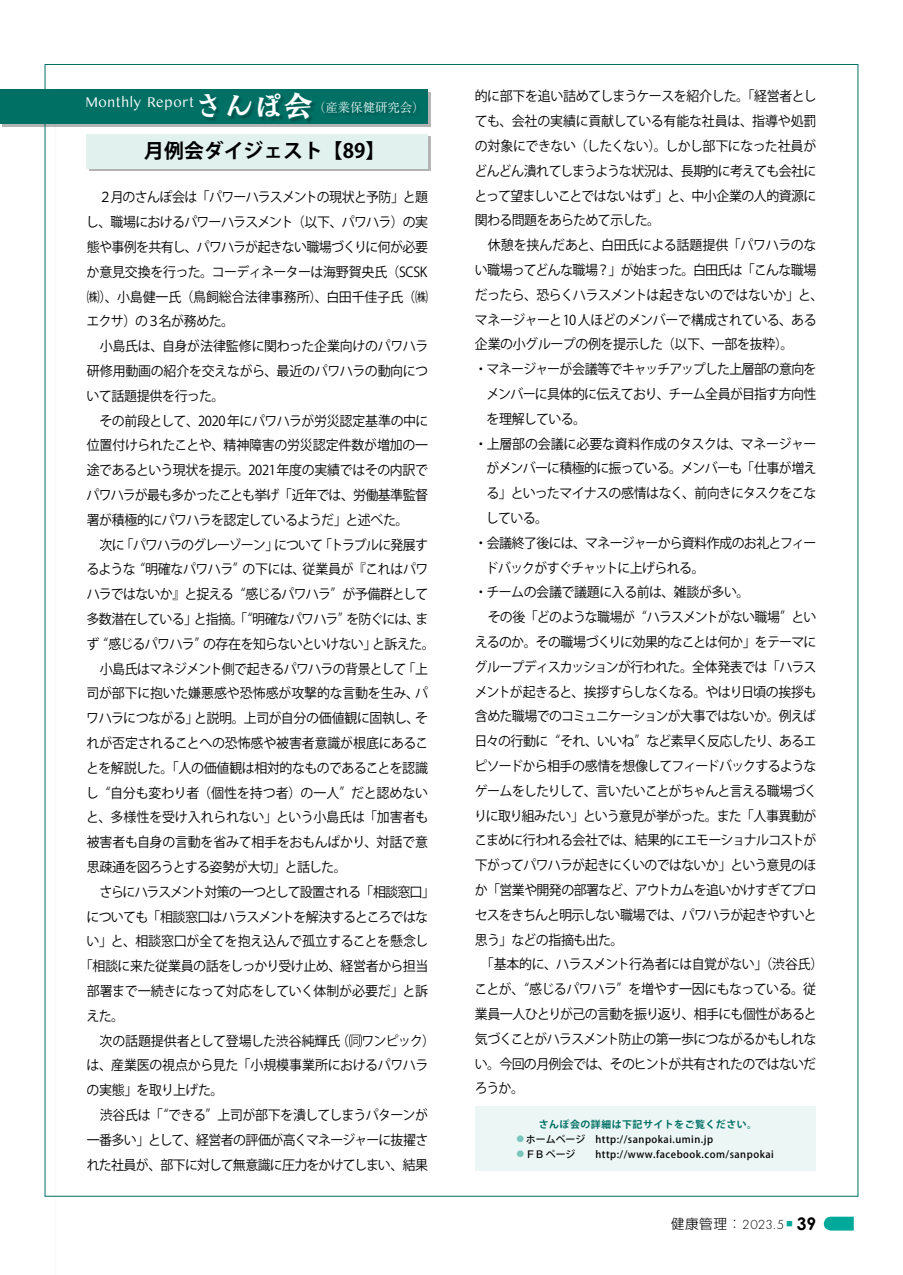
<style>
.page{position:relative;width:903px;height:1275px;background:#fff}
.page>*{position:absolute;margin:0;border:0;box-sizing:border-box;transform-origin:0 0}
.t1{font:700 19.78px "Koz Go Pro";color:#000}
.t2{font:700 17.32px "Century Gothic";color:#000}
.t3{font:14.88px "Kannada MN";color:#fff;scale:.95 1}
.t4{font:13.65px "Koz Go Pr 6 N";letter-spacing:-.045em;color:#000;scale:.95 1}
.t5{font:13.65px "Koz Go Pr 6 N";letter-spacing:-.02em;color:#000;scale:.95 1}
.t6{font:13.65px "Koz Go Pr 6 N";letter-spacing:-.065em;color:#000;scale:.95 1}
.t7{font:13.65px "Koz Go Pr 6 N";letter-spacing:-.015em;color:#000;scale:.95 1}
.t8{font:13.65px "Koz Go Pr 6 N";letter-spacing:-.025em;color:#000;scale:.95 1}
.t9{font:13.65px "Koz Go Pr 6 N";letter-spacing:-.01em;color:#000;scale:.95 1}
.t10{font:13.65px "Koz Go Pr 6 N";letter-spacing:-.07em;color:#000;scale:.95 1}
.t11{font:13.65px "Koz Go Pr 6 N";letter-spacing:-.075em;color:#000;scale:.95 1}
.t12{font:13.65px "Koz Go Pr 6 N";letter-spacing:-.005em;color:#000;scale:.95 1}
.t13{font:13.65px "Koz Go Pr 6 N";color:#000;scale:.95 1}
.t14{font:300 13.65px "Futura PT";color:#000}
.t15{font:300 12.42px "Ryumin Pr 6 N";color:#fff}
.t16{font:500 9.97px/14.5px "Koz Go Pro";letter-spacing:.05em;color:#000}
.s1{font-family:"Moaria Std";font-weight:700;font-size:29.75px}
.s2{font-weight:700;color:#007065}
.s3{font-weight:700;font-size:11.2px;color:#7ac6bc}
.s4{font-family:"Shin Go Pro"}
</style>
<div class="page">
<svg style="left:44px;top:64px;width:1px;height:1133px"></svg>
<svg style="left:824px;top:1217px;width:30px;height:13px"></svg>
<div style="left:2px;top:92px;width:428px;height:35px;background:#b3b3b3"></div>
<div style="left:0;top:89px;width:428px;height:35px;background:#007065"></div>
<svg style="left:202px;top:96px;width:16px;height:22px"></svg>
<svg style="left:230px;top:95px;width:83px;height:25px"></svg>
<svg style="left:331px;top:105px;width:83px;height:9px"></svg>
<div style="left:89px;top:136px;width:341px;height:35px;background:#b3b3b3"></div>
<div style="left:87px;top:134px;width:341px;height:35px;background:#e1f1ee"></div>
<svg style="left:349px;top:1034px;width:13px;height:13px"></svg>
<div style="left:475px;top:1106px;width:341px;height:65px;background:#ecf6f4"></div>
<p class="t3" style="left:85px;top:93px;width:241px">Monthly Report<span class="s1">さんぽ会</span></p>
<p class="t15" style="left:313px;top:98px;width:113px">（産業保健研究会）</p>
<h1 class="t1" style="left:144px;top:138px;width:242px">月例会ダイジェスト【89】</h1>
<p class="t4" style="left:87px;top:190px;width:361px">　2月のさんぽ会は「パワーハラスメントの現状と予防」と題</p>
<p class="t4" style="left:86px;top:214px;width:362px">し、職場におけるパワーハラスメント（以下、パワハラ）の実</p>
<p class="t4" style="left:87px;top:239px;width:361px">態や事例を共有し、パワハラが起きない職場づくりに何が必要</p>
<p class="t8" style="left:87px;top:264px;width:360px">か意見交換を行った。コーディネーターは海野賀央氏（SCSK</p>
<p class="t12" style="left:87px;top:289px;width:361px">㈱）、小島健一氏（鳥飼総合法律事務所）、白田千佳子氏（㈱</p>
<p class="t4" style="left:86px;top:314px;width:157px">エクサ）の3名が務めた。</p>
<p class="t5" style="left:87px;top:338px;width:361px">　小島氏は、自身が法律監修に関わった企業向けのパワハラ</p>
<p class="t5" style="left:87px;top:363px;width:361px">研修用動画の紹介を交えながら、最近のパワハラの動向につ</p>
<p class="t4" style="left:86px;top:388px;width:147px">いて話題提供を行った。</p>
<p class="t4" style="left:87px;top:413px;width:361px">　その前段として、2020年にパワハラが労災認定基準の中に</p>
<p class="t5" style="left:87px;top:438px;width:361px">位置付けられたことや、精神障害の労災認定件数が増加の一</p>
<p class="t4" style="left:87px;top:462px;width:361px">途であるという現状を提示。2021年度の実績ではその内訳で</p>
<p class="t4" style="left:87px;top:487px;width:361px">パワハラが最も多かったことも挙げ「近年では、労働基準監督</p>
<p class="t4" style="left:87px;top:512px;width:340px">署が積極的にパワハラを認定しているようだ」と述べた。</p>
<p class="t10" style="left:87px;top:537px;width:361px">　次に「パワハラのグレーゾーン」について「トラブルに発展す</p>
<p class="t4" style="left:86px;top:562px;width:361px">るような“明確なパワハラ”の下には、従業員が『これはパワ</p>
<p class="t6" style="left:87px;top:586px;width:361px">ハラではないか』と捉える“感じるパワハラ”が予備群として</p>
<p class="t6" style="left:87px;top:611px;width:361px">多数潜在している」と指摘。「“明確なパワハラ”を防ぐには、ま</p>
<p class="t4" style="left:87px;top:636px;width:368px">ず“感じるパワハラ”の存在を知らないといけない」と訴えた。</p>
<p class="t4" style="left:87px;top:661px;width:361px">　小島氏はマネジメント側で起きるパワハラの背景として「上</p>
<p class="t9" style="left:86px;top:686px;width:361px">司が部下に抱いた嫌悪感や恐怖感が攻撃的な言動を生み、パ</p>
<p class="t4" style="left:86px;top:710px;width:361px">ワハラにつながる」と説明。上司が自分の価値観に固執し、そ</p>
<p class="t7" style="left:87px;top:735px;width:361px">れが否定されることへの恐怖感や被害者意識が根底にあるこ</p>
<p class="t4" style="left:86px;top:760px;width:361px">とを解説した。「人の価値観は相対的なものであることを認識</p>
<p class="t13" style="left:86px;top:785px;width:362px">し“自分も変わり者（個性を持つ者）の一人”だと認めない</p>
<p class="t7" style="left:86px;top:810px;width:362px">と、多様性を受け入れられない」という小島氏は「加害者も</p>
<p class="t5" style="left:87px;top:834px;width:361px">被害者も自身の言動を省みて相手をおもんぱかり、対話で意</p>
<p class="t4" style="left:87px;top:859px;width:275px">思疎通を図ろうとする姿勢が大切」と話した。</p>
<p class="t11" style="left:87px;top:884px;width:368px">　さらにハラスメント対策の一つとして設置される「相談窓口」</p>
<p class="t4" style="left:86px;top:909px;width:361px">についても「相談窓口はハラスメントを解決するところではな</p>
<p class="t9" style="left:86px;top:934px;width:361px">い」と、相談窓口が全てを抱え込んで孤立することを懸念し</p>
<p class="t4" style="left:80px;top:958px;width:368px">「相談に来た従業員の話をしっかり受け止め、経営者から担当</p>
<p class="t8" style="left:87px;top:983px;width:361px">部署まで一続きになって対応をしていく体制が必要だ」と訴</p>
<p class="t4" style="left:86px;top:1008px;width:41px">えた。</p>
<p class="t5" style="left:87px;top:1033px;width:368px">　次の話題提供者として登場した渋谷純輝氏（　ワンピック）</p>
<p class="t5" style="left:86px;top:1058px;width:361px">は、産業医の視点から見た「小規模事業所におけるパワハラ</p>
<p class="t4" style="left:87px;top:1083px;width:146px">の実態」を取り上げた。</p>
<p class="t4" style="left:87px;top:1107px;width:361px">　渋谷氏は「“できる”上司が部下を潰してしまうパターンが</p>
<p class="t4" style="left:87px;top:1132px;width:361px">一番多い」として、経営者の評価が高くマネージャーに抜擢さ</p>
<p class="t4" style="left:87px;top:1157px;width:361px">れた社員が、部下に対して無意識に圧力をかけてしまい、結果</p>
<p class="t4" style="left:475px;top:89px;width:361px">的に部下を追い詰めてしまうケースを紹介した。「経営者とし</p>
<p class="t7" style="left:475px;top:113px;width:361px">ても、会社の実績に貢献している有能な社員は、指導や処罰</p>
<p class="t4" style="left:475px;top:138px;width:361px">の対象にできない（したくない）。しかし部下になった社員が</p>
<p class="t4" style="left:474px;top:163px;width:362px">どんどん潰れてしまうような状況は、長期的に考えても会社に</p>
<p class="t4" style="left:474px;top:188px;width:362px">とって望ましいことではないはず」と、中小企業の人的資源に</p>
<p class="t4" style="left:475px;top:213px;width:197px">関わる問題をあらためて示した。</p>
<p class="t5" style="left:475px;top:237px;width:361px">　休憩を挟んだあと、白田氏による話題提供「パワハラのな</p>
<p class="t4" style="left:475px;top:262px;width:361px">い職場ってどんな職場？」が始まった。白田氏は「こんな職場</p>
<p class="t4" style="left:475px;top:287px;width:368px">だったら、恐らくハラスメントは起きないのではないか」と、</p>
<p class="t4" style="left:475px;top:312px;width:361px">マネージャーと10人ほどのメンバーで構成されている、ある</p>
<p class="t4" style="left:475px;top:337px;width:337px">企業の小グループの例を提示した（以下、一部を抜粋）。</p>
<p class="t4" style="left:474px;top:361px;width:361px">・マネージャーが会議等でキャッチアップした上層部の意向を</p>
<p class="t4" style="left:486px;top:386px;width:349px">メンバーに具体的に伝えており、チーム全員が目指す方向性</p>
<p class="t4" style="left:486px;top:411px;width:106px">を理解している。</p>
<p class="t5" style="left:474px;top:436px;width:361px">・上層部の会議に必要な資料作成のタスクは、マネージャー</p>
<p class="t4" style="left:487px;top:461px;width:349px">がメンバーに積極的に振っている。メンバーも「仕事が増え</p>
<p class="t4" style="left:486px;top:485px;width:349px">る」といったマイナスの感情はなく、前向きにタスクをこな</p>
<p class="t4" style="left:486px;top:510px;width:67px">している。</p>
<p class="t4" style="left:474px;top:535px;width:361px">・会議終了後には、マネージャーから資料作成のお礼とフィー</p>
<p class="t4" style="left:485px;top:560px;width:232px">ドバックがすぐチャットに上げられる。</p>
<p class="t4" style="left:474px;top:585px;width:291px">・チームの会議で議題に入る前は、雑談が多い。</p>
<p class="t6" style="left:475px;top:609px;width:361px">　その後「どのような職場が“ハラスメントがない職場”とい</p>
<p class="t4" style="left:475px;top:634px;width:361px">えるのか。その職場づくりに効果的なことは何か」をテーマに</p>
<p class="t4" style="left:475px;top:659px;width:361px">グループディスカッションが行われた。全体発表では「ハラス</p>
<p class="t4" style="left:475px;top:684px;width:361px">メントが起きると、挨拶すらしなくなる。やはり日頃の挨拶も</p>
<p class="t4" style="left:475px;top:709px;width:361px">含めた職場でのコミュニケーションが大事ではないか。例えば</p>
<p class="t4" style="left:474px;top:733px;width:362px">日々の行動に“それ、いいね”など素早く反応したり、あるエ</p>
<p class="t4" style="left:474px;top:758px;width:362px">ピソードから相手の感情を想像してフィードバックするような</p>
<p class="t4" style="left:475px;top:783px;width:362px">ゲームをしたりして、言いたいことがちゃんと言える職場づく</p>
<p class="t4" style="left:474px;top:808px;width:362px">りに取り組みたい」という意見が挙がった。また「人事異動が</p>
<p class="t4" style="left:474px;top:833px;width:361px">こまめに行われる会社では、結果的にエモーショナルコストが</p>
<p class="t4" style="left:475px;top:857px;width:361px">下がってパワハラが起きにくいのではないか」という意見のほ</p>
<p class="t4" style="left:475px;top:882px;width:361px">か「営業や開発の部署など、アウトカムを追いかけすぎてプロ</p>
<p class="t4" style="left:475px;top:907px;width:361px">セスをきちんと明示しない職場では、パワハラが起きやすいと</p>
<p class="t4" style="left:475px;top:932px;width:158px">思う」などの指摘も出た。</p>
<p class="t4" style="left:475px;top:957px;width:368px">　「基本的に、ハラスメント行為者には自覚がない」（渋谷氏）</p>
<p class="t4" style="left:474px;top:981px;width:361px">ことが、“感じるパワハラ”を増やす一因にもなっている。従</p>
<p class="t4" style="left:475px;top:1006px;width:361px">業員一人ひとりが己の言動を振り返り、相手にも個性があると</p>
<p class="t4" style="left:475px;top:1031px;width:361px">気づくことがハラスメント防止の第一歩につながるかもしれな</p>
<p class="t4" style="left:475px;top:1056px;width:361px">い。今回の月例会では、そのヒントが共有されたのではないだ</p>
<p class="t4" style="left:475px;top:1081px;width:54px">ろうか。</p>
<p class="t16" style="left:515px;top:1118px;width:260px;text-indent:24px"><span class="s2">さんぽ会の詳細は下記サイトをご覧ください。<br></span><span class="s3">◦</span>ホームページ　http://sanpokai.umin.jp<br><span class="s3">◦</span>ＦＢページ　　http://www.facebook.com/sanpokai</p>
<p class="t14" style="left:671px;top:1216px;width:123px"><span class="s4">健康管理：</span>2023.5 <sup>■</sup></p>
<p class="t2" style="left:797px;top:1211px;width:21px">39</p>
</div>
